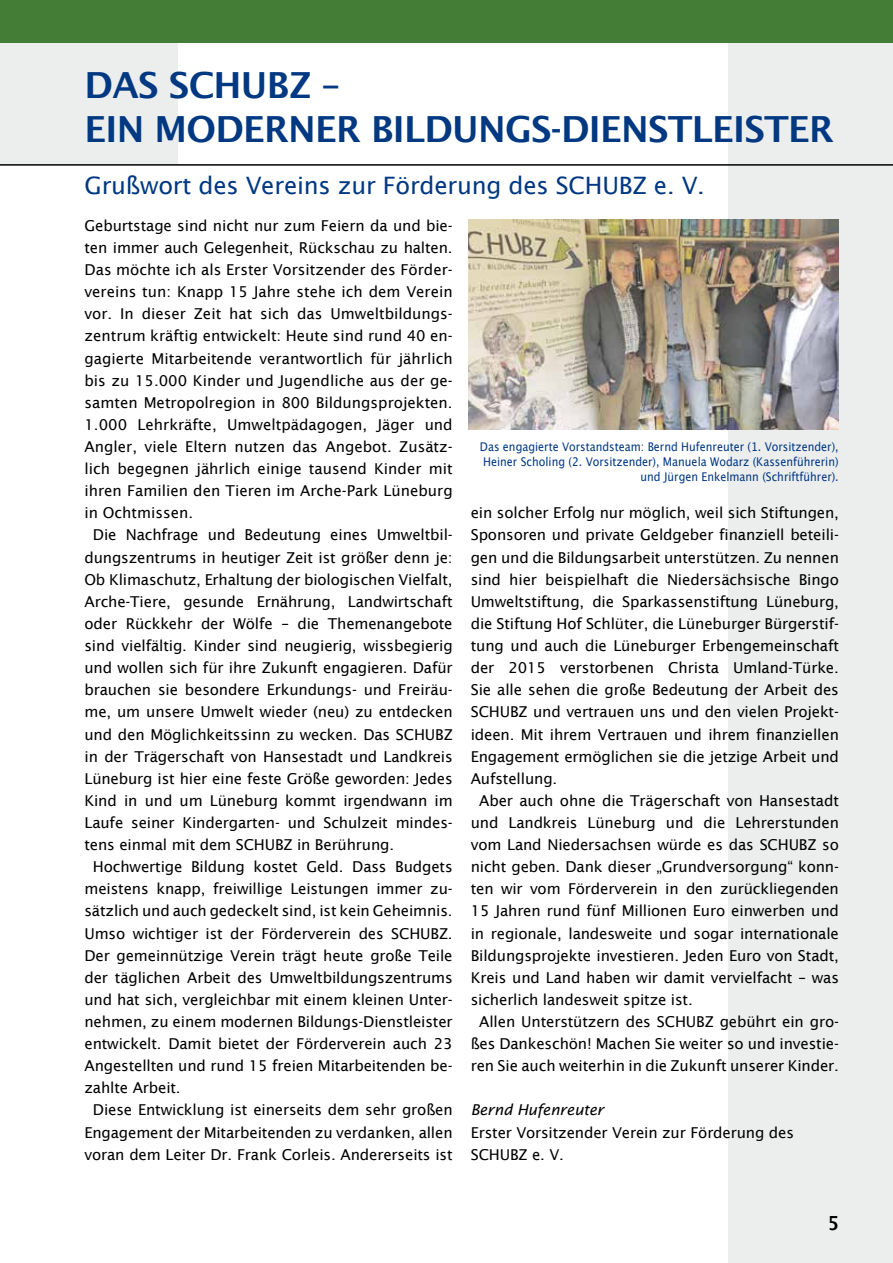
<style>
.page{position:relative;width:893px;height:1263px;background:#fff}
.page>*{position:absolute;margin:0;border:0;box-sizing:border-box;transform-origin:0 0}
.t1{font:600 36px/44.2px "Lucida Sans";letter-spacing:-.02em;color:#003882}
.t2{font:24px "Lucida Sans";letter-spacing:-.01em;color:#003882}
.t3{font:600 19.5px "Lucida Sans";color:#000;scale:.9 1}
.t4{font:15px/22px "Lucida Sans";letter-spacing:-.01em;color:#000}
.t5{font:italic 15px "Lucida Sans";letter-spacing:-.01em;color:#000}
.t6{font:12px/15px "Lucida Grande";color:#003882;text-align:right;scale:.9 1}
</style>
<div class="page">
<div style="left:729px;top:0;width:164px;height:1263px;background:#eceded"></div>
<div style="left:0;top:0;width:177px;height:164px;background:#eceded"></div>
<div style="left:0;top:0;width:893px;height:43px;background:#447d36"></div>
<hr style="left:0;top:164px;width:893px;height:2px;background:#000">
<img style="left:469px;top:220px;width:370px;height:210px">
<h1 class="t1" style="left:85px;top:63px;width:751px">DAS SCHUBZ –<br>EIN MODERNER BILDUNGS-DIENSTLEISTER</h1>
<h2 class="t2" style="left:85px;top:172px;width:622px">Grußwort des Vereins zur Förderung des SCHUBZ e. V.</h2>
<p class="t4" style="left:84px;top:214px;width:370px">Geburtstage sind nicht nur zum Feiern da und bie-</p>
<p class="t4" style="left:84px;top:237px;width:370px">ten immer auch Gelegenheit, Rückschau zu halten.</p>
<p class="t4" style="left:84px;top:259px;width:370px">Das möchte ich als Erster Vorsitzender des Förder-</p>
<p class="t4" style="left:84px;top:281px;width:370px">vereins tun: Knapp 15 Jahre stehe ich dem Verein</p>
<p class="t4" style="left:84px;top:303px;width:370px">vor. In dieser Zeit hat sich das Umweltbildungs-</p>
<p class="t4" style="left:84px;top:325px;width:370px">zentrum kräftig entwickelt: Heute sind rund 40 en-</p>
<p class="t4" style="left:84px;top:347px;width:370px">gagierte Mitarbeitende verantwortlich für jährlich</p>
<p class="t4" style="left:84px;top:369px;width:370px">bis zu 15.000 Kinder und Jugendliche aus der ge-</p>
<p class="t4" style="left:84px;top:391px;width:370px">samten Metropolregion in 800 Bildungsprojekten.</p>
<p class="t4" style="left:84px;top:413px;width:370px">1.000 Lehrkräfte, Umweltpädagogen, Jäger und</p>
<p class="t4" style="left:84px;top:436px;width:370px">Angler, viele Eltern nutzen das Angebot. Zusätz-</p>
<p class="t4" style="left:84px;top:458px;width:370px">lich begegnen jährlich einige tausend Kinder mit</p>
<p class="t4" style="left:84px;top:480px;width:370px">ihren Familien den Tieren im Arche-Park Lüneburg</p>
<p class="t4" style="left:84px;top:502px;width:110px">in Ochtmissen.</p>
<p class="t4" style="left:93px;top:524px;width:361px">Die Nachfrage und Bedeutung eines Umweltbil-</p>
<p class="t4" style="left:84px;top:546px;width:370px">dungszentrums in heutiger Zeit ist größer denn je:</p>
<p class="t4" style="left:84px;top:568px;width:370px">Ob Klimaschutz, Erhaltung der biologischen Vielfalt,</p>
<p class="t4" style="left:84px;top:590px;width:370px">Arche-Tiere, gesunde Ernährung, Landwirtschaft</p>
<p class="t4" style="left:84px;top:612px;width:370px">oder Rückkehr der Wölfe – die Themenangebote</p>
<p class="t4" style="left:84px;top:635px;width:370px">sind vielfältig. Kinder sind neugierig, wissbegierig</p>
<p class="t4" style="left:84px;top:657px;width:370px">und wollen sich für ihre Zukunft engagieren. Dafür</p>
<p class="t4" style="left:84px;top:679px;width:370px">brauchen sie besondere Erkundungs- und Freiräu-</p>
<p class="t4" style="left:84px;top:701px;width:370px">me, um unsere Umwelt wieder (neu) zu entdecken</p>
<p class="t4" style="left:84px;top:723px;width:370px">und den Möglichkeitssinn zu wecken. Das SCHUBZ</p>
<p class="t4" style="left:84px;top:745px;width:370px">in der Trägerschaft von Hansestadt und Landkreis</p>
<p class="t4" style="left:84px;top:767px;width:370px">Lüneburg ist hier eine feste Größe geworden: Jedes</p>
<p class="t4" style="left:84px;top:789px;width:370px">Kind in und um Lüneburg kommt irgendwann im</p>
<p class="t4" style="left:84px;top:811px;width:370px">Laufe seiner Kindergarten- und Schulzeit mindes-</p>
<p class="t4" style="left:84px;top:834px;width:311px">tens einmal mit dem SCHUBZ in Berührung.</p>
<p class="t4" style="left:93px;top:856px;width:361px">Hochwertige Bildung kostet Geld. Dass Budgets</p>
<p class="t4" style="left:84px;top:878px;width:370px">meistens knapp, freiwillige Leistungen immer zu-</p>
<p class="t4" style="left:84px;top:900px;width:370px">sätzlich und auch gedeckelt sind, ist kein Geheimnis.</p>
<p class="t4" style="left:84px;top:922px;width:370px">Umso wichtiger ist der Förderverein des SCHUBZ.</p>
<p class="t4" style="left:84px;top:944px;width:370px">Der gemeinnützige Verein trägt heute große Teile</p>
<p class="t4" style="left:84px;top:966px;width:370px">der täglichen Arbeit des Umweltbildungszentrums</p>
<p class="t4" style="left:84px;top:988px;width:370px">und hat sich, vergleichbar mit einem kleinen Unter-</p>
<p class="t4" style="left:84px;top:1010px;width:370px">nehmen, zu einem modernen Bildungs-Dienstleister</p>
<p class="t4" style="left:84px;top:1033px;width:370px">entwickelt. Damit bietet der Förderverein auch 23</p>
<p class="t4" style="left:84px;top:1055px;width:370px">Angestellten und rund 15 freien Mitarbeitenden be-</p>
<p class="t4" style="left:84px;top:1077px;width:98px">zahlte Arbeit.</p>
<p class="t4" style="left:93px;top:1099px;width:361px">Diese Entwicklung ist einerseits dem sehr großen</p>
<p class="t4" style="left:84px;top:1121px;width:370px">Engagement der Mitarbeitenden zu verdanken, allen</p>
<p class="t4" style="left:84px;top:1143px;width:370px">voran dem Leiter Dr. Frank Corleis. Andererseits ist</p>
<p class="t6" style="left:480px;top:440px;width:400px">Das engagierte Vorstandsteam: Bernd Hufenreuter (1. Vorsitzender),<br>Heiner Scholing (2. Vorsitzender), Manuela Wodarz (Kassenführerin) und Jürgen Enkelmann (Schriftführer).</p>
<p class="t4" style="left:471px;top:502px;width:370px">ein solcher Erfolg nur möglich, weil sich Stiftungen,</p>
<p class="t4" style="left:471px;top:524px;width:370px">Sponsoren und private Geldgeber finanziell beteili-</p>
<p class="t4" style="left:471px;top:546px;width:370px">gen und die Bildungsarbeit unterstützen. Zu nennen</p>
<p class="t4" style="left:471px;top:568px;width:370px">sind hier beispielhaft die Niedersächsische Bingo</p>
<p class="t4" style="left:471px;top:590px;width:370px">Umweltstiftung, die Sparkassenstiftung Lüneburg,</p>
<p class="t4" style="left:471px;top:612px;width:370px">die Stiftung Hof Schlüter, die Lüneburger Bürgerstif-</p>
<p class="t4" style="left:471px;top:635px;width:370px">tung und auch die Lüneburger Erbengemeinschaft</p>
<p class="t4" style="left:471px;top:657px;width:370px">der 2015 verstorbenen Christa Umland-Türke.</p>
<p class="t4" style="left:471px;top:679px;width:370px">Sie alle sehen die große Bedeutung der Arbeit des</p>
<p class="t4" style="left:471px;top:701px;width:370px">SCHUBZ und vertrauen uns und den vielen Projekt-</p>
<p class="t4" style="left:471px;top:723px;width:370px">ideen. Mit ihrem Vertrauen und ihrem finanziellen</p>
<p class="t4" style="left:471px;top:745px;width:370px">Engagement ermöglichen sie die jetzige Arbeit und</p>
<p class="t4" style="left:471px;top:767px;width:88px">Aufstellung.</p>
<p class="t4" style="left:479px;top:789px;width:361px">Aber auch ohne die Trägerschaft von Hansestadt</p>
<p class="t4" style="left:471px;top:811px;width:370px">und Landkreis Lüneburg und die Lehrerstunden</p>
<p class="t4" style="left:471px;top:834px;width:370px">vom Land Niedersachsen würde es das SCHUBZ so</p>
<p class="t4" style="left:471px;top:856px;width:370px">nicht geben. Dank dieser „Grundversorgung“ konn-</p>
<p class="t4" style="left:471px;top:878px;width:370px">ten wir vom Förderverein in den zurückliegenden</p>
<p class="t4" style="left:471px;top:900px;width:370px">15 Jahren rund fünf Millionen Euro einwerben und</p>
<p class="t4" style="left:471px;top:922px;width:370px">in regionale, landesweite und sogar internationale</p>
<p class="t4" style="left:471px;top:944px;width:370px">Bildungsprojekte investieren. Jeden Euro von Stadt,</p>
<p class="t4" style="left:471px;top:966px;width:370px">Kreis und Land haben wir damit vervielfacht – was</p>
<p class="t4" style="left:471px;top:988px;width:224px">sicherlich landesweit spitze ist.</p>
<p class="t4" style="left:479px;top:1010px;width:361px">Allen Unterstützern des SCHUBZ gebührt ein gro-</p>
<p class="t4" style="left:471px;top:1033px;width:370px">ßes Dankeschön! Machen Sie weiter so und investie-</p>
<p class="t4" style="left:471px;top:1055px;width:370px">ren Sie auch weiterhin in die Zukunft unserer Kinder.</p>
<p class="t5" style="left:471px;top:1101px;width:135px">Bernd Hufenreuter</p>
<p class="t4" style="left:471px;top:1121px;width:325px">Erster Vorsitzender Verein zur Förderung des<br>SCHUBZ e. V.</p>
<h3 class="t3" style="left:828px;top:1212px;width:14px">5</h3>
</div>
